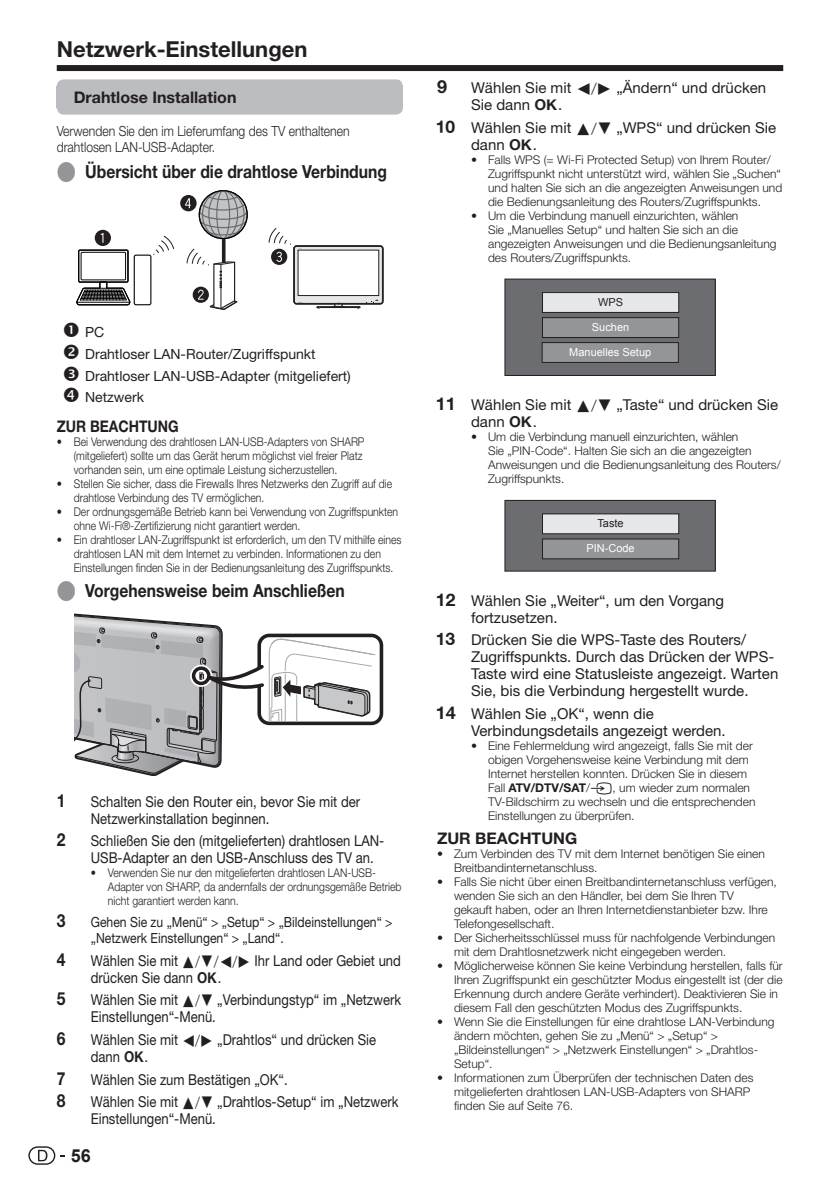
<style>
.page{position:relative;width:840px;height:1191px;background:#fff}
.page>*{position:absolute;margin:0;border:0;box-sizing:border-box;transform-origin:0 0}
.t1{font:700 22px "Helvetica Neue LT";color:#231f20}
.t2{font:700 18px "Helvetica Neue LT";color:#231f20;scale:.87 1}
.t3{font:700 18px "Arial";color:#231f20}
.t4{font:700 18px "Helvetica Neue LT";color:#231f20}
.t5{font:700 16px "Helvetica Neue LT";color:#231f20}
.t6{font:700 16px "Helvetica Neue LT";color:#231f20;scale:.87 1}
.t7{font:15px/17px "Helvetica Neue LT";color:#231f20;scale:.87 1}
.t8{font:15px/17px "Helvetica Neue LT";color:#231f20}
.t9{font:14px/21.6px "Helvetica Neue LT";color:#231f20}
.t10{font:14px/16px "Helvetica Neue LT";color:#231f20;scale:.87 1}
.t11{font:300 14px/16px "Helvetica Neue LT";color:#231f20;scale:.87 1}
.t12{font:300 12px/14px "Helvetica Neue LT";color:#231f20}
.t13{font:300 12px/14px "Helvetica Neue LT";color:#231f20;scale:.87 1}
.t14{font:11px "Arial";color:#fff}
.t15{font:11px "Arial";color:#231f20}
.s1{font-family:"GK Pdpt A";font-weight:400;font-size:20px;color:#939598}
.s2{font-family:"GK Proj A"}
.s3{font-family:"GKOSD";font-size:18px}
.s4{font-weight:700}
.s5{font-family:"GK Pdpt A";font-weight:400}
</style>
<div class="page">
<div style="left:57px;top:65px;width:725px;height:6px;background:#231f20"></div>
<div style="left:28px;top:1146px;width:27px;height:18px;border:1px solid #231f20;border-radius:9px"></div>
<svg style="left:38px;top:1149px;width:9px;height:12px"></svg>
<div style="left:57px;top:86px;width:346px;height:21px;background:#bcbdc0"></div>
<svg style="left:57px;top:79px;width:346px;height:7px;background:#c0c1c3"></svg>
<svg style="left:57px;top:107px;width:346px;height:8px;background:#bfc0c3"></svg>
<svg style="left:199px;top:191px;width:48px;height:47px"></svg>
<svg style="left:76px;top:230px;width:55px;height:76px"></svg>
<div style="left:134px;top:254px;width:17px;height:51px;border:1px solid #030303;border-radius:2px"></div>
<svg style="left:268px;top:228px;width:116px;height:81px"></svg>
<svg style="left:153px;top:195px;width:95px;height:116px"></svg>
<div style="left:257px;top:633px;width:126px;height:92px;border:4px solid #231f20;border-radius:10px"></div>
<svg style="left:74px;top:613px;width:301px;height:163px"></svg>
<div style="left:504px;top:279px;width:211px;height:96px;background:#6c6d70"></div>
<div style="left:504px;top:279px;width:211px;height:97px;border:1px solid #231f20"></div>
<div style="left:542px;top:292px;width:136px;height:20px;background:#e6e7e9"></div>
<div style="left:541px;top:292px;width:137px;height:21px;border:1px solid #231f20"></div>
<div style="left:542px;top:318px;width:136px;height:19px;background:#939598"></div>
<div style="left:541px;top:317px;width:137px;height:21px;border:1px solid #231f20"></div>
<div style="left:542px;top:342px;width:136px;height:20px;background:#939598"></div>
<div style="left:541px;top:342px;width:137px;height:21px;border:1px solid #231f20"></div>
<div style="left:504px;top:500px;width:211px;height:71px;background:#6c6d70"></div>
<div style="left:504px;top:500px;width:211px;height:71px;border:1px solid #231f20"></div>
<div style="left:542px;top:514px;width:136px;height:20px;background:#e6e7e9"></div>
<div style="left:541px;top:513px;width:137px;height:21px;border:1px solid #231f20"></div>
<div style="left:542px;top:539px;width:136px;height:20px;background:#939598"></div>
<div style="left:541px;top:538px;width:137px;height:21px;border:1px solid #231f20"></div>
<h1 class="t1" style="left:57px;top:41px;width:252px">Netzwerk-Einstellungen</h1>
<h3 class="t5" style="left:74px;top:92px;width:164px">Drahtlose Installation</h3>
<p class="t11" style="left:57px;top:125px;width:338px">Verwenden Sie den im Lieferumfang des TV enthaltenen drahtlosen LAN-USB-Adapter.</p>
<h2 class="t2" style="left:57px;top:165px;width:381px"><span class="s1">E</span> Übersicht über die drahtlose Verbindung</h2>
<p class="t9" style="left:85px;top:323px;width:267px">PC<br>Drahtloser LAN-Router/Zugriffspunkt<br>Drahtloser LAN-USB-Adapter (mitgeliefert)<br>Netzwerk</p>
<h3 class="t6" style="left:57px;top:420px;width:142px">ZUR BEACHTUNG</h3>
<p class="t13" style="left:74px;top:435px;width:335px;text-indent:-17px">• Bei Verwendung des drahtlosen LAN-USB-Adapters von SHARP (mitgeliefert) sollte um das Gerät herum möglichst viel freier Platz vorhanden sein, um eine optimale Leistung sicherzustellen.</p>
<p class="t13" style="left:74px;top:477px;width:367px;text-indent:-17px">• Stellen Sie sicher, dass die Firewalls Ihres Netzwerks den Zugriff auf die drahtlose Verbindung des TV ermöglichen.</p>
<p class="t13" style="left:74px;top:505px;width:374px;text-indent:-17px">• Der ordnungsgemäße Betrieb kann bei Verwendung von Zugriffspunkten ohne Wi-Fi®-Zertifizierung nicht garantiert werden.</p>
<p class="t13" style="left:74px;top:533px;width:378px;text-indent:-17px">• Ein drahtloser LAN-Zugriffspunkt ist erforderlich, um den TV mithilfe eines drahtlosen LAN mit dem Internet zu verbinden. Informationen zu den<br>Einstellungen finden Sie in der Bedienungsanleitung des Zugriffspunkts.</p>
<h2 class="t2" style="left:57px;top:584px;width:332px"><span class="s1">E</span> Vorgehensweise beim Anschließen</h2>
<h2 class="t2" style="left:57px;top:793px;width:12px">1</h2>
<p class="t7" style="left:91px;top:794px;width:311px">Schalten Sie den Router ein, bevor Sie mit der<br>Netzwerkinstallation beginnen.</p>
<h2 class="t2" style="left:57px;top:833px;width:12px">2</h2>
<p class="t7" style="left:91px;top:834px;width:338px">Schließen Sie den (mitgelieferten) drahtlosen LAN-<br>USB-Adapter an den USB-Anschluss des TV an.</p>
<p class="t13" style="left:108px;top:867px;width:339px;text-indent:-17px">• Verwenden Sie nur den mitgelieferten drahtlosen LAN-USB-<br>Adapter von SHARP, da andernfalls der ordnungsgemäße Betrieb nicht garantiert werden kann.</p>
<h2 class="t2" style="left:57px;top:914px;width:12px">3</h2>
<p class="t10" style="left:91px;top:915px;width:348px">Gehen Sie zu „Menü“ &gt; „Setup“ &gt; „Bildeinstellungen“ &gt; „Netzwerk Einstellungen“ &gt; „Land“.</p>
<h2 class="t2" style="left:57px;top:952px;width:12px">4</h2>
<p class="t7" style="left:91px;top:953px;width:358px">Wählen Sie mit <span class="s2">A/B/C/D</span> Ihr Land oder Gebiet und drücken Sie dann <span class="s2">;</span>.</p>
<h2 class="t2" style="left:57px;top:992px;width:12px">5</h2>
<p class="t7" style="left:91px;top:993px;width:358px">Wählen Sie mit <span class="s2">A/B</span> „Verbindungstyp“ im „Netzwerk<br>Einstellungen“-Menü.</p>
<h2 class="t2" style="left:57px;top:1032px;width:12px">6</h2>
<p class="t7" style="left:91px;top:1032px;width:329px">Wählen Sie mit <span class="s2">C/D</span> „Drahtlos“ und drücken Sie dann <span class="s2">;</span>.</p>
<h2 class="t2" style="left:57px;top:1071px;width:12px">7</h2>
<p class="t7" style="left:91px;top:1072px;width:228px">Wählen Sie zum Bestätigen „OK“.</p>
<h2 class="t2" style="left:57px;top:1094px;width:12px">8</h2>
<p class="t7" style="left:91px;top:1095px;width:355px">Wählen Sie mit <span class="s2">A/B</span> „Drahtlos-Setup“ im „Netzwerk<br>Einstellungen“-Menü.</p>
<h2 class="t3" style="left:71px;top:1145px;width:22px">56</h2>
<h2 class="t4" style="left:437px;top:80px;width:12px">9</h2>
<p class="t8" style="left:471px;top:81px;width:296px">Wählen Sie mit <span class="s2">C/D</span> „Ändern“ und drücken<br>Sie dann <span class="s2">;</span>.</p>
<p class="t8" style="left:471px;top:120px;width:306px;text-indent:-34px"><span class="s3">0</span> Wählen Sie mit <span class="s2">A/B</span> „WPS“ und drücken Sie dann <span class="s2">;</span>.</p>
<p class="t12" style="left:488px;top:153px;width:295px;text-indent:-17px">• Falls WPS (= Wi-Fi Protected Setup) von Ihrem Router/ Zugriffspunkt nicht unterstützt wird, wählen Sie „Suchen“ und halten Sie sich an die angezeigten Anweisungen und die Bedienungsanleitung des Routers/Zugriffspunkts.</p>
<p class="t12" style="left:488px;top:209px;width:290px;text-indent:-17px">• Um die Verbindung manuell einzurichten, wählen<br>Sie „Manuelles Setup“ und halten Sie sich an die angezeigten Anweisungen und die Bedienungsanleitung des Routers/Zugriffspunkts.</p>
<p class="t15" style="left:597px;top:296px;width:27px">WPS</p>
<p class="t14" style="left:591px;top:321px;width:39px">Suchen</p>
<p class="t14" style="left:569px;top:346px;width:83px">Manuelles Setup</p>
<p class="t8" style="left:471px;top:397px;width:308px;text-indent:-34px"><span class="s3">Q</span> Wählen Sie mit <span class="s2">A/B</span> „Taste“ und drücken Sie dann <span class="s2">;</span>.</p>
<p class="t12" style="left:488px;top:431px;width:294px;text-indent:-17px">• Um die Verbindung manuell einzurichten, wählen<br>Sie „PIN-Code“. Halten Sie sich an die angezeigten Anweisungen und die Bedienungsanleitung des Routers/ Zugriffspunkts.</p>
<p class="t15" style="left:597px;top:517px;width:28px">Taste</p>
<p class="t14" style="left:586px;top:542px;width:50px">PIN-Code</p>
<p class="t8" style="left:471px;top:593px;width:254px;text-indent:-34px"><span class="s3">W</span> Wählen Sie „Weiter“, um den Vorgang fortzusetzen.</p>
<p class="t8" style="left:471px;top:633px;width:308px;text-indent:-34px"><span class="s3">E</span> Drücken Sie die WPS-Taste des Routers/ Zugriffspunkts. Durch das Drücken der WPS-Taste wird eine Statusleiste angezeigt. Warten Sie, bis die Verbindung hergestellt wurde.</p>
<p class="t8" style="left:471px;top:706px;width:256px;text-indent:-34px"><span class="s3">R</span> Wählen Sie „OK“, wenn die<br>Verbindungsdetails angezeigt werden.</p>
<p class="t12" style="left:488px;top:740px;width:269px;text-indent:-17px">• Eine Fehlermeldung wird angezeigt, falls Sie mit der obigen Vorgehensweise keine Verbindung mit dem Internet herstellen konnten. Drücken Sie in diesem Fall <span class="s4">ATV/DTV/SAT</span>/<span class="s5">b</span>, um wieder zum normalen TV-Bildschirm zu wechseln und die entsprechenden Einstellungen zu überprüfen.</p>
<h3 class="t5" style="left:437px;top:832px;width:142px">ZUR BEACHTUNG</h3>
<p class="t12" style="left:454px;top:847px;width:312px;text-indent:-17px">• Zum Verbinden des TV mit dem Internet benötigen Sie einen<br>Breitbandinternetanschluss.</p>
<p class="t12" style="left:454px;top:875px;width:324px;text-indent:-17px">• Falls Sie nicht über einen Breitbandinternetanschluss verfügen, wenden Sie sich an den Händler, bei dem Sie Ihren TV<br>gekauft haben, oder an Ihren Internetdienstanbieter bzw. Ihre Telefongesellschaft.</p>
<p class="t12" style="left:454px;top:931px;width:322px;text-indent:-17px">• Der Sicherheitsschlüssel muss für nachfolgende Verbindungen mit dem Drahtlosnetzwerk nicht eingegeben werden.</p>
<p class="t12" style="left:454px;top:959px;width:330px;text-indent:-17px">• Möglicherweise können Sie keine Verbindung herstellen, falls für Ihren Zugriffspunkt ein geschützter Modus eingestellt ist (der die Erkennung durch andere Geräte verhindert). Deaktivieren Sie in diesem Fall den geschützten Modus des Zugriffspunkts.</p>
<p class="t12" style="left:454px;top:1015px;width:322px;text-indent:-17px">• Wenn Sie die Einstellungen für eine drahtlose LAN-Verbindung ändern möchten, gehen Sie zu „Menü“ &gt; „Setup“ &gt; „Bildeinstellungen“ &gt; „Netzwerk Einstellungen“ &gt; „Drahtlos-Setup“.</p>
<p class="t12" style="left:454px;top:1071px;width:301px;text-indent:-17px">• Informationen zum Überprüfen der technischen Daten des mitgelieferten drahtlosen LAN-USB-Adapters von SHARP finden Sie auf Seite 76.</p>
</div>
